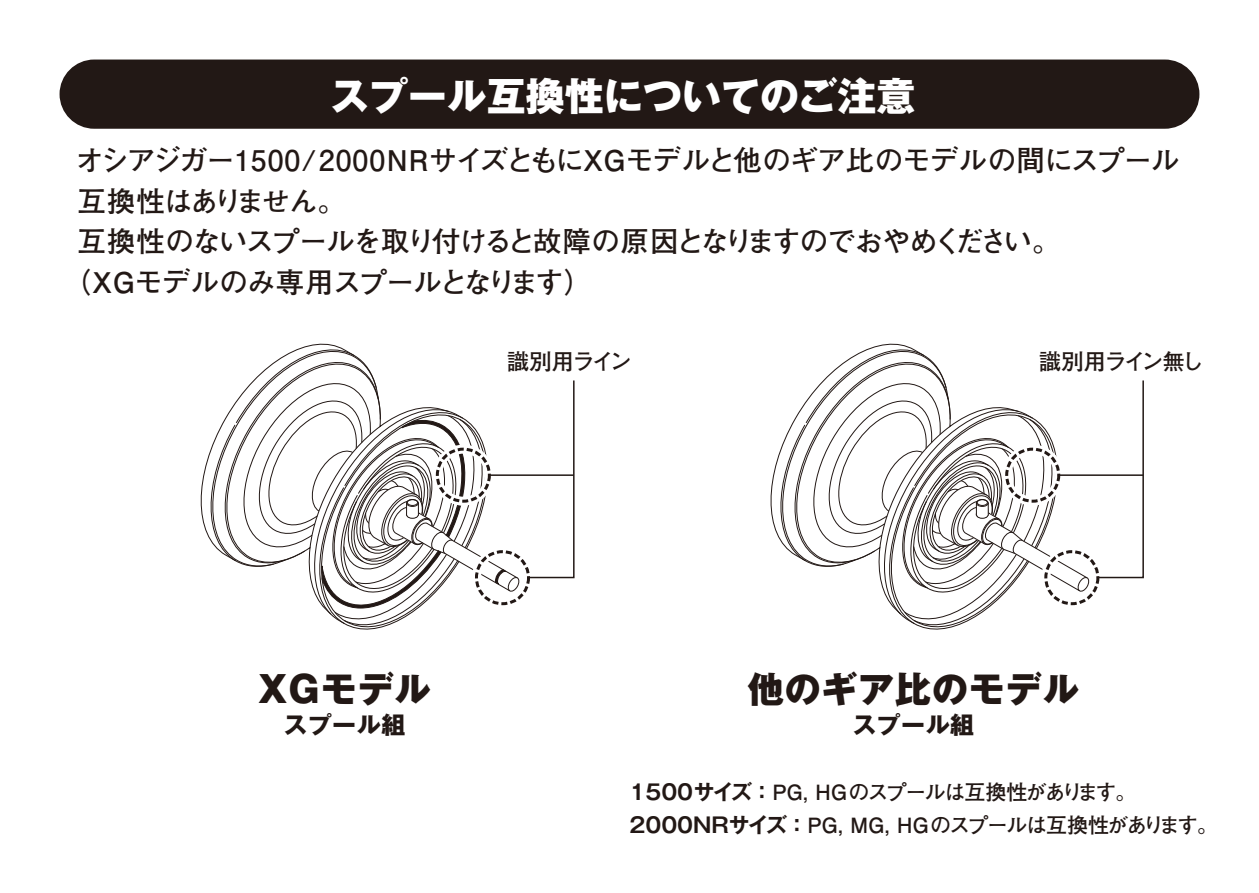
<style>
.page{position:relative;width:1259px;height:893px;background:#fff}
.page>*{position:absolute;margin:0;border:0;box-sizing:border-box;transform-origin:0 0}
.t1{font:800 39px "Gothic MB101 Pro";color:#fff}
.t2{font:800 36px "Gothic MB101 Pro";letter-spacing:.025em;color:#221815}
.t3{font:700 28.5px "Futo Go B101 Pro";letter-spacing:-.04em;color:#221815}
.t4{font:700 28.5px "Futo Go B101 Pro";letter-spacing:-.02em;color:#221815}
.t5{font:700 28.5px "Futo Go B101 Pro";letter-spacing:-.07em;color:#221815}
.t6{font:700 24px "Gothic MB101 Pro";letter-spacing:.02em;color:#221815}
.t7{font:700 22.5px "Futo Go B101 Pro";letter-spacing:-.08em;color:#221815}
.t8{font:700 21px/33px "Futo Go B101 Pro";letter-spacing:-.07em;color:#221815}
.s1{font-family:"Gothic MB101 Pro De"}
</style>
<div class="page">
<div style="left:60px;top:60px;width:1139px;height:69px;background:#221815;border-radius:35px"></div>
<svg style="left:1077px;top:577px;width:11px;height:15px"></svg>
<svg style="left:773px;top:343px;width:290px;height:287px"></svg>
<svg style="left:203px;top:343px;width:318px;height:287px"></svg>
<div style="left:433px;top:445px;width:61px;height:61px;border:9px solid #fff;border-radius:50%"></div>
<div style="left:436px;top:448px;width:55px;height:55px;border:3px dashed #221815;border-radius:50%"></div>
<div style="left:472px;top:547px;width:61px;height:61px;border:9px solid #fff;border-radius:50%"></div>
<div style="left:475px;top:550px;width:55px;height:55px;border:3px dashed #221815;border-radius:50%"></div>
<hr style="left:489px;top:474px;width:85px;height:2px;background:#221815">
<svg style="left:527px;top:380px;width:48px;height:199px"></svg>
<div style="left:1002px;top:445px;width:61px;height:61px;border:9px solid #fff;border-radius:50%"></div>
<div style="left:1005px;top:448px;width:55px;height:55px;border:3px dashed #221815;border-radius:50%"></div>
<div style="left:1041px;top:547px;width:61px;height:61px;border:9px solid #fff;border-radius:50%"></div>
<div style="left:1044px;top:550px;width:55px;height:55px;border:3px dashed #221815;border-radius:50%"></div>
<hr style="left:1058px;top:474px;width:85px;height:2px;background:#221815">
<svg style="left:1096px;top:380px;width:48px;height:199px"></svg>
<h1 class="t1" style="left:330px;top:63px;width:587px">スプール互換性についてのご注意</h1>
<h3 class="t4" style="left:75px;top:138px;width:1105px">オシアジガー1500/2000NRサイズともにXGモデルと他のギア比のモデルの間にスプール</h3>
<h3 class="t5" style="left:77px;top:178px;width:270px">互換性はありません。</h3>
<h3 class="t3" style="left:77px;top:219px;width:985px">互換性のないスプールを取り付けると故障の原因となりますのでおやめください。</h3>
<h3 class="t3" style="left:62px;top:259px;width:532px">（XGモデルのみ専用スプールとなります）</h3>
<p class="t7" style="left:507px;top:343px;width:127px">識別用ライン</p>
<p class="t7" style="left:1038px;top:343px;width:167px">識別用ライン無し</p>
<h2 class="t2" style="left:258px;top:659px;width:174px">XGモデル</h2>
<p class="t6" style="left:284px;top:705px;width:123px">スプール組</p>
<h2 class="t2" style="left:748px;top:659px;width:333px">他のギア比のモデル</h2>
<p class="t6" style="left:852px;top:705px;width:123px">スプール組</p>
<p class="t8" style="left:629px;top:773px;width:590px"><span class="s1">1500サイズ ：</span> PG, HGのスプールは互換性があります。<br><span class="s1">2000NRサイズ ：</span> PG, MG, HGのスプールは互換性があります。</p>
</div>
